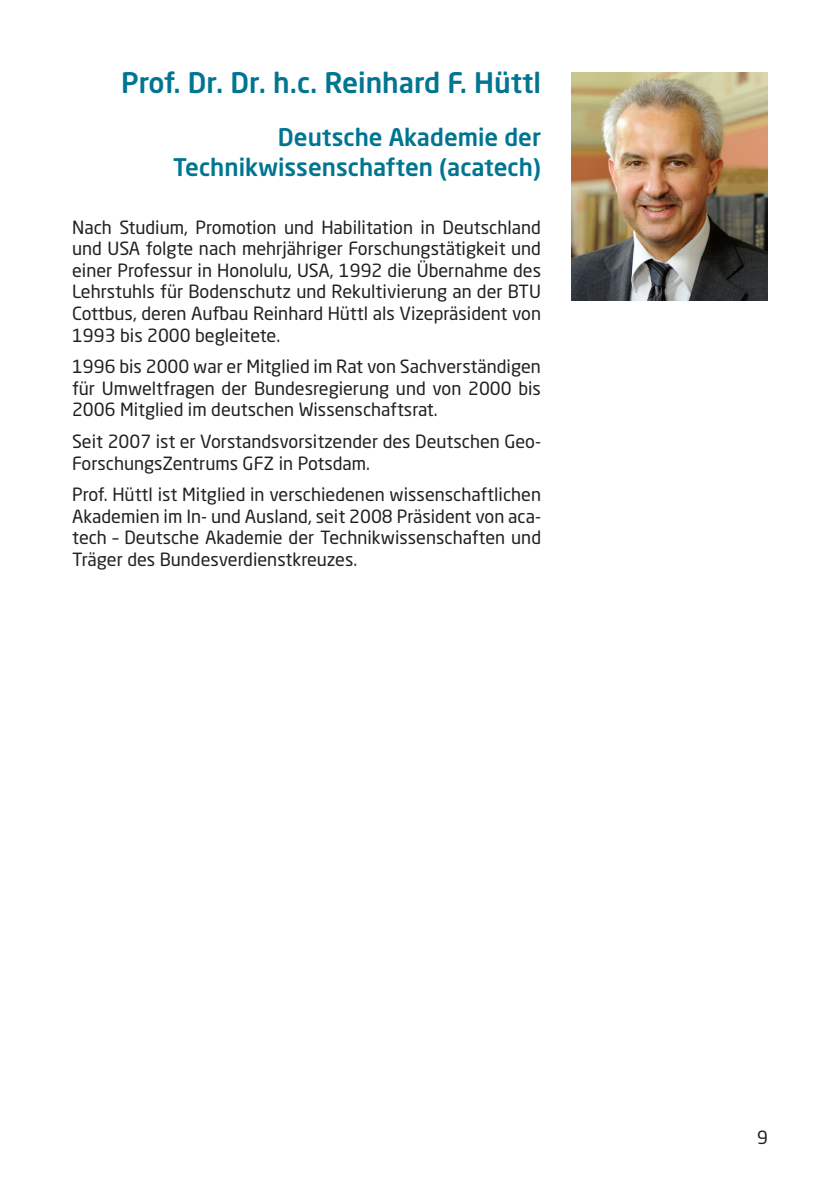
<style>
.page{position:relative;width:840px;height:1191px;background:#fff}
.page>*{position:absolute;margin:0;border:0;box-sizing:border-box;transform-origin:0 0}
.t1{font:500 28px "Neo Sans Std";color:#007591}
.t2{font:500 24px/30px "Neo Sans Std";color:#007591;text-align:right}
.t3{font:18px/21.6px "Neo Sans Std";color:#231f20;text-align:justify}
</style>
<div class="page">
<img style="left:571px;top:72px;width:196px;height:228px">
<h1 class="t1" style="left:121px;top:65px;width:421px">Prof. Dr. Dr. h.c. Reinhard F. Hüttl</h1>
<h2 class="t2" style="left:173px;top:122px;width:369px">Deutsche Akademie der<br>Technikwissenschaften (acatech)</h2>
<p class="t3" style="left:72px;top:216px;width:470px">Nach Studium, Promotion und Habilitation in Deutschland und USA folgte nach mehrjähriger Forschungstätigkeit und einer Professur in Honolulu, USA, 1992 die Übernahme des Lehrstuhls für Bodenschutz und Rekultivierung an der BTU Cottbus, deren Aufbau Reinhard Hüttl als Vizepräsident von 1993 bis 2000 begleitete.</p>
<p class="t3" style="left:72px;top:355px;width:470px">1996 bis 2000 war er Mitglied im Rat von Sachverständigen für Umweltfragen der Bundesregierung und von 2000 bis 2006 Mitglied im deutschen Wissenschaftsrat.</p>
<p class="t3" style="left:72px;top:430px;width:470px">Seit 2007 ist er Vorstandsvorsitzender des Deutschen Geo-<br>ForschungsZentrums GFZ in Potsdam.</p>
<p class="t3" style="left:72px;top:483px;width:470px">Prof. Hüttl ist Mitglied in verschiedenen wissenschaftlichen Akademien im In- und Ausland, seit 2008 Präsident von aca&shy;tech – Deutsche Akademie der Technikwissenschaften und Träger des Bundesverdienstkreuzes.</p>
<p class="t3" style="left:756px;top:1126px;width:12px">9</p>
</div>
